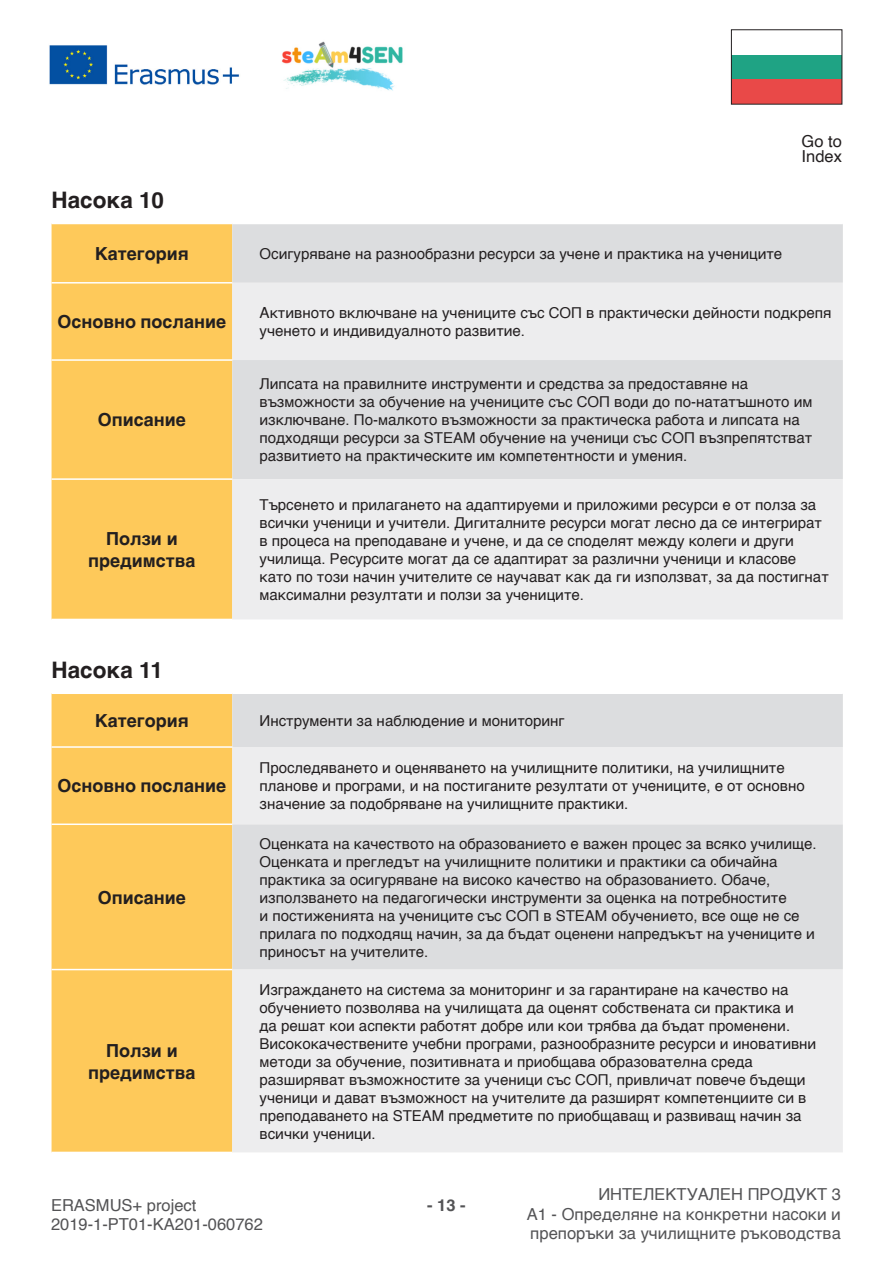
<style>
.page{position:relative;width:893px;height:1263px;background:#fff}
.page>*{position:absolute;margin:0;border:0;box-sizing:border-box;transform-origin:0 0}
.t1{font:700 22.5px "Helvetica";color:#231f20}
.t2{font:700 18px/21.6px "Helvetica";color:#231f20;text-align:center}
.t3{font:16.5px/19.8px "Helvetica";color:#535355;text-align:justify}
.t4{font:16.5px/15px "Helvetica";color:#231f20}
.t5{font:700 16.5px "Helvetica";color:#535355}
.TEXTO_TABELA{font:15px/18px "Helvetica";color:#231f20}
</style>
<div class="page">
<img style="left:281px;top:41px;width:122px;height:50px">
<img style="left:49px;top:45px;width:191px;height:40px">
<div style="left:731px;top:79px;width:111px;height:25px;background:#e94948"></div>
<div style="left:731px;top:55px;width:111px;height:24px;background:#1fa384"></div>
<div style="left:731px;top:29px;width:111px;height:76px;border:1px solid #231f20"></div>
<div style="left:52px;top:224px;width:180px;height:395px;background:#fec95a"></div>
<div style="left:232px;top:224px;width:611px;height:59px;background:#dcdddf"></div>
<svg style="left:232px;top:283px;width:611px;height:336px;background:#e6e7e8"></svg>
<hr style="left:52px;top:282px;width:180px;height:2px;background:#fff">
<hr style="left:52px;top:359px;width:180px;height:2px;background:#fff">
<hr style="left:52px;top:478px;width:180px;height:2px;background:#fff">
<div style="left:52px;top:694px;width:180px;height:458px;background:#fec95a"></div>
<div style="left:232px;top:694px;width:611px;height:53px;background:#dcdddf"></div>
<svg style="left:232px;top:747px;width:611px;height:405px;background:#e6e7e8"></svg>
<hr style="left:52px;top:746px;width:180px;height:2px;background:#fff">
<hr style="left:52px;top:823px;width:180px;height:2px;background:#fff">
<hr style="left:52px;top:969px;width:180px;height:1px;background:#fff">
<p class="t1" style="left:52px;top:187px;width:114px">Насока 10</p>
<p class="t2" style="left:95px;top:245px;width:96px">Категория</p>
<p class="TEXTO_TABELA" style="left:260px;top:245px;width:524px">Осигуряване на разнообразни ресурси за учене и практика на учениците</p>
<p class="t4" style="left:802px;top:135px;width:42px">Go to<br>Index</p>
<p class="t2" style="left:58px;top:313px;width:170px">Основно послание</p>
<p class="TEXTO_TABELA" style="left:260px;top:304px;width:573px">Активното включване на учениците със СОП в практически дейности подкрепя ученето и индивидуалното развитие.</p>
<p class="t2" style="left:98px;top:411px;width:90px">Описание</p>
<p class="t2" style="left:88px;top:530px;width:109px">Ползи и предимства</p>
<p class="TEXTO_TABELA" style="left:260px;top:375px;width:554px">Липсата на правилните инструменти и средства за предоставяне на възможности за обучение на учениците със СОП води до по-нататъшното им изключване. По-малкото възможности за практическа работа и липсата на подходящи ресурси за STEAM обучение на ученици със СОП възпрепятстват развитието на практическите им компетентности и умения.</p>
<p class="TEXTO_TABELA" style="left:260px;top:496px;width:571px">Търсенето и прилагането на адаптируеми и приложими ресурси е от полза за всички ученици и учители. Дигиталните ресурси могат лесно да се интегрират в процеса на преподаване и учене, и да се споделят между колеги и други училища. Ресурсите могат да се адаптират за различни ученици и класове като по този начин учителите се научават как да ги използват, за да постигнат максимални резултати и ползи за учениците.</p>
<p class="t1" style="left:52px;top:656px;width:113px">Насока 11</p>
<p class="t2" style="left:95px;top:712px;width:96px">Категория</p>
<p class="TEXTO_TABELA" style="left:260px;top:712px;width:307px">Инструменти за наблюдение и мониторинг</p>
<p class="t2" style="left:58px;top:777px;width:170px">Основно послание</p>
<p class="t2" style="left:98px;top:888px;width:90px">Описание</p>
<p class="t2" style="left:88px;top:1042px;width:109px">Ползи и предимства</p>
<p class="TEXTO_TABELA" style="left:260px;top:759px;width:547px">Проследяването и оценяването на училищните политики, на училищните планове и програми, и на постиганите резултати от учениците, е от основно значение за подобряване на училищните практики.</p>
<p class="TEXTO_TABELA" style="left:260px;top:835px;width:559px">Оценката на качеството на образованието е важен процес за всяко училище.<br>Оценката и прегледът на училищните политики и практики са обичайна практика за осигуряване на високо качество на образованието. Обаче, използването на педагогически инструменти за оценка на потребностите<br>и постиженията на учениците със СОП в STEAM обучението, все още не се прилага по подходящ начин, за да бъдат оценени напредъкът на учениците и приносът на учителите.</p>
<p class="TEXTO_TABELA" style="left:260px;top:981px;width:558px">Изграждането на система за мониторинг и за гарантиране на качество на обучението позволява на училищата да оценят собствената си практика и<br>да решат кои аспекти работят добре или кои трябва да бъдат променени.<br>Висококачествените учебни програми, разнообразните ресурси и иновативни методи за обучение, позитивната и приобщава образователна среда разширяват възможностите за ученици със СОП, привличат повече бъдещи ученици и дават възможност на учителите да разширят компетенциите си в преподаването на STEAM предметите по приобщаващ и развиващ начин за всички ученици.</p>
<p class="t3" style="left:51px;top:1195px;width:147px">ERASMUS+ project</p>
<p class="t5" style="left:427px;top:1194px;width:40px">- 13 -</p>
<p class="t3" style="left:51px;top:1215px;width:213px">2019-1-PT01-KA201-060762</p>
<p class="t3" style="left:527px;top:1185px;width:316px;text-indent:71px">ИНТЕЛЕКТУАЛЕН ПРОДУКТ 3<br>A1 - Определяне на конкретни насоки и препоръки за училищните ръководства</p>
</div>
